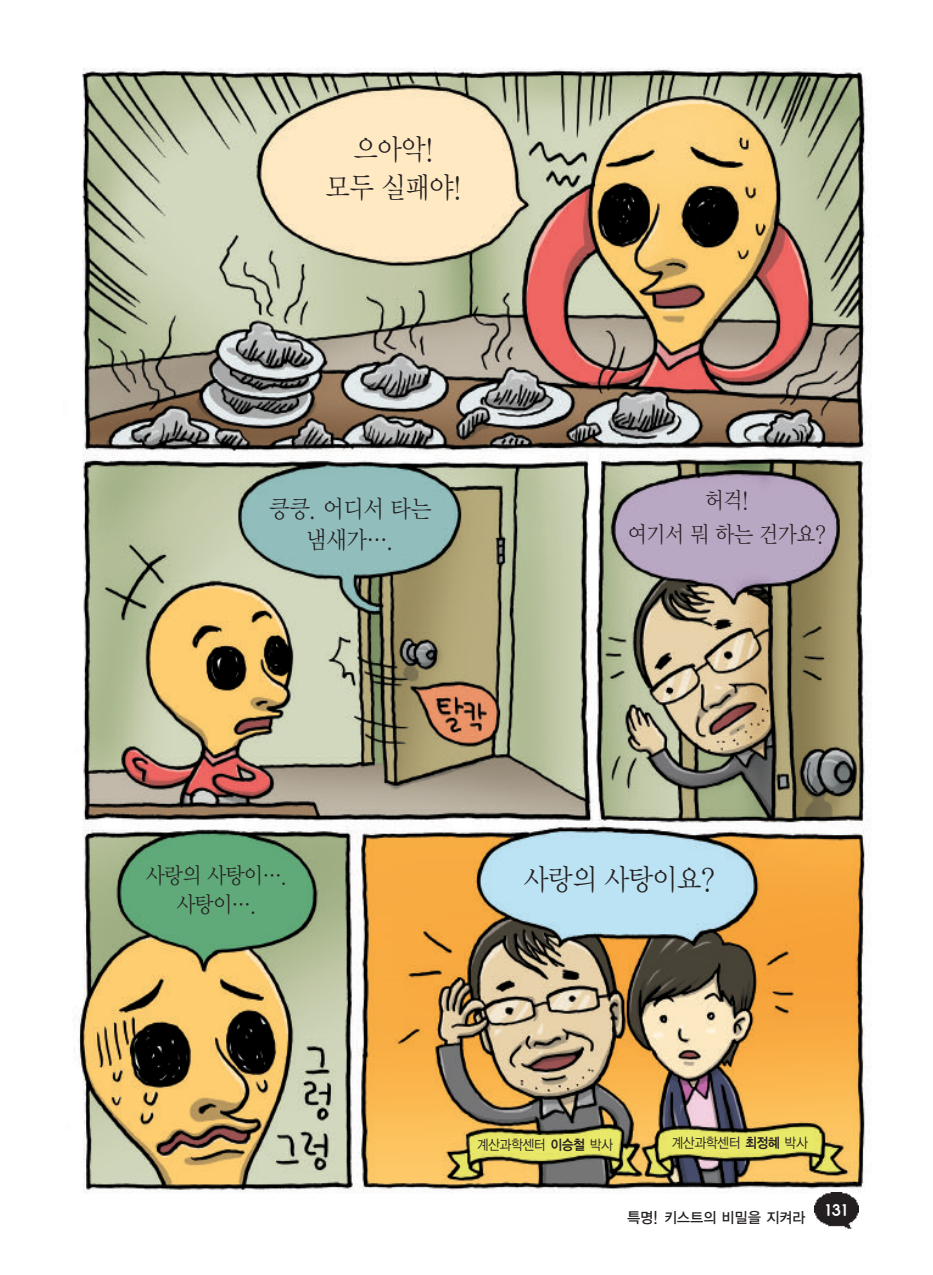
<style>
.page{position:relative;width:933px;height:1275px;background:#fff}
.page>*{position:absolute;margin:0;border:0;box-sizing:border-box;transform-origin:0 0}
.t1{font:29.4px "Y Mj O12";letter-spacing:-.085em;color:#231f20;scale:.9 1}
.t2{font:29.05px/37.4px "Y Mj O12";letter-spacing:-.085em;color:#231f20;text-align:center;scale:.9 1}
.t3{font:24.5px/31.5px "Y Mj O12";letter-spacing:-.085em;color:#231f20;text-align:center;scale:.9 1}
.t4{font:22.75px/33.6px "Y Mj O12";letter-spacing:-.085em;color:#231f20;text-align:center;scale:.9 1}
.t5{font:22.4px/28.9px "Y Mj O12";letter-spacing:-.085em;color:#231f20;text-align:center;scale:.9 1}
.t6{font:14.88px "YGO13";letter-spacing:-.075em;color:#231f20;scale:.95 1}
.t7{font:14px "YGO12";letter-spacing:-.095em;color:#231f20;scale:.9 1}
.s1{font-family:"YGO14"}
</style>
<div class="page">
<img style="left:73px;top:67px;width:797px;height:1126px">
<img style="left:814px;top:1193px;width:44px;height:36px">
<h2 class="t2" style="left:325px;top:131px;width:154px">으아악! 모두 실패야!</h2>
<h3 class="t3" style="left:268px;top:493px;width:183px">킁킁. 어디서 타는 냄새가….</h3>
<h3 class="t4" style="left:627px;top:483px;width:223px">허걱!<br>여기서 뭐 하는 건가요?</h3>
<h3 class="t5" style="left:145px;top:861px;width:161px">사랑의 사탕이…. 사탕이….</h3>
<h1 class="t1" style="left:523px;top:861px;width:215px">사랑의 사탕이요?</h1>
<p class="t7" style="left:476px;top:1136px;width:154px">계산과학센터 <span class="s1">이승철</span> 박사</p>
<p class="t7" style="left:671px;top:1134px;width:154px">계산과학센터 <span class="s1">최정혜</span> 박사</p>
<p class="t6" style="left:627px;top:1208px;width:236px">특명! 키스트의 비밀을 지켜라 <sup>131</sup></p>
</div>
